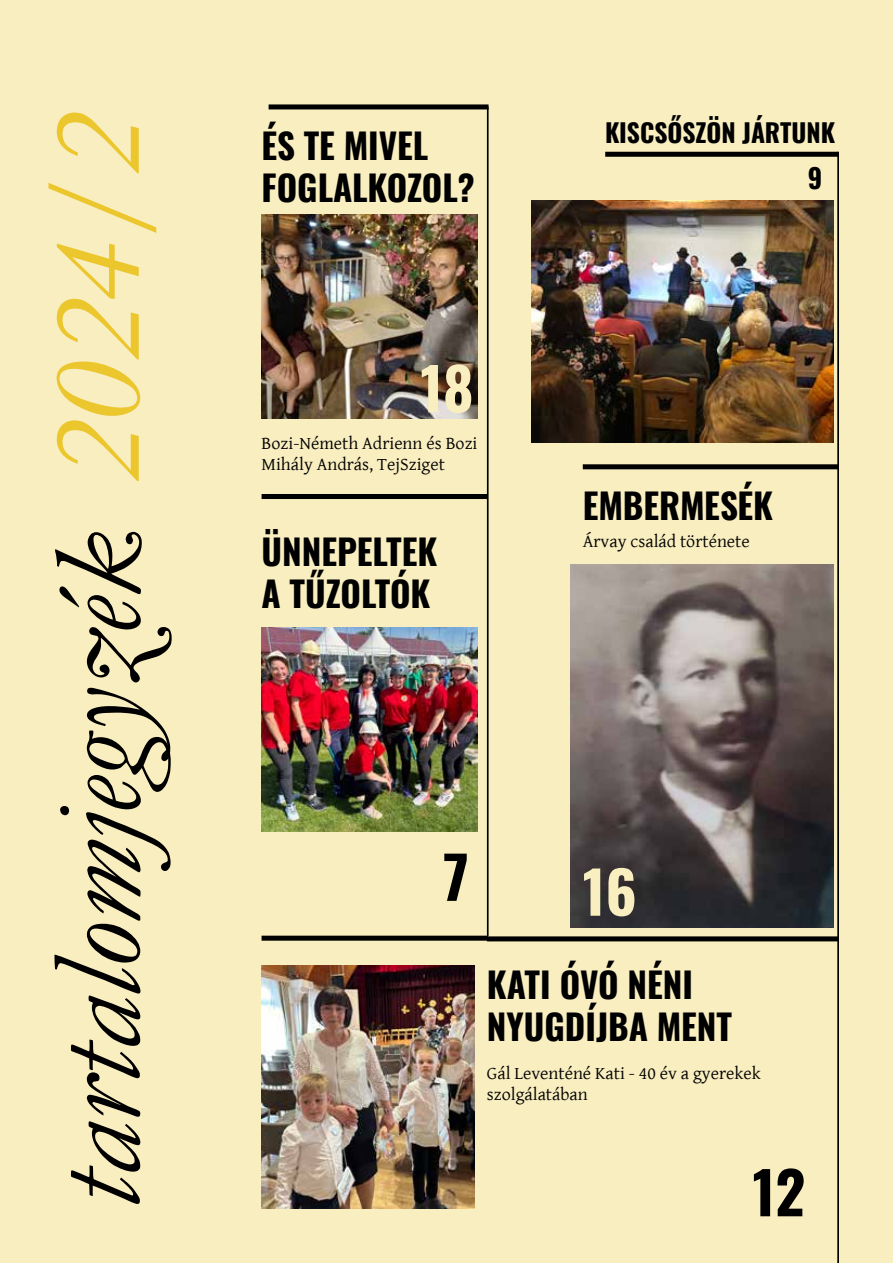
<style>
.page{position:relative;width:893px;height:1263px;background:#f9eec0}
.page>*{position:absolute;margin:0;border:0;box-sizing:border-box;transform-origin:0 0}
.t1{font:italic 129.6px "Garamond";color:#000}
.t2{font:700 58.35px "Oswald";color:#f9eec0}
.t3{font:700 58.35px "Oswald";color:#000}
.t4{font:700 35.1px/42px "Oswald";color:#000}
.t5{font:700 27px "Oswald";color:#000}
.t6{font:700 25.5px "Oswald";color:#000}
.t7{font:18px/21.6px "Gentium Basic";color:#000}
.s1{color:#ebc62d}
</style>
<div class="page">
<img style="left:261px;top:215px;width:217px;height:203px">
<img style="left:531px;top:200px;width:303px;height:243px">
<img style="left:570px;top:564px;width:264px;height:363px">
<div style="left:269px;top:104px;width:220px;height:5px;background:#000"></div>
<div style="left:605px;top:152px;width:233px;height:5px;background:#000"></div>
<div style="left:583px;top:464px;width:256px;height:5px;background:#000"></div>
<div style="left:487px;top:936px;width:352px;height:5px;background:#000"></div>
<div style="left:262px;top:494px;width:226px;height:5px;background:#000"></div>
<div style="left:262px;top:936px;width:226px;height:5px;background:#000"></div>
<hr style="left:487px;top:107px;width:2px;height:829px;background:#000">
<hr style="left:837px;top:152px;width:2px;height:1111px;background:#000">
<img style="left:261px;top:628px;width:217px;height:203px">
<img style="left:261px;top:965px;width:213px;height:244px">
<h1 class="t1" style="left:10px;top:1209px;width:1098px;rotate:-90deg">tartalomjegyzék <span class="s1">2024/2</span></h1>
<h3 class="t4" style="left:262px;top:121px;width:215px">ÉS TE MIVEL<br>FOGLALKOZOL?</h3>
<h2 class="t2" style="left:420px;top:337px;width:55px">18</h2>
<p class="t7" style="left:262px;top:432px;width:217px">Bozi-Németh Adrienn és Bozi<br>Mihály András, TejSziget</p>
<h3 class="t4" style="left:261px;top:527px;width:177px">ÜNNEPELTEK<br>A TŰZOLTÓK</h3>
<h3 class="t6" style="left:605px;top:110px;width:231px">KISCSŐSZÖN JÁRTUNK</h3>
<h3 class="t5" style="left:808px;top:154px;width:16px">9</h3>
<h3 class="t4" style="left:583px;top:481px;width:192px">EMBERMESÉK</h3>
<p class="t7" style="left:583px;top:530px;width:168px">Árvay család története</p>
<h2 class="t3" style="left:443px;top:825px;width:27px">7</h2>
<h2 class="t2" style="left:583px;top:840px;width:56px">16</h2>
<h3 class="t4" style="left:487px;top:960px;width:247px">KATI ÓVÓ NÉNI<br>NYUGDÍJBA MENT</h3>
<p class="t7" style="left:487px;top:1062px;width:275px">Gál Leventéné Kati - 40 év a gyerekek szolgálatában</p>
<h2 class="t3" style="left:753px;top:1140px;width:54px">12</h2>
</div>
